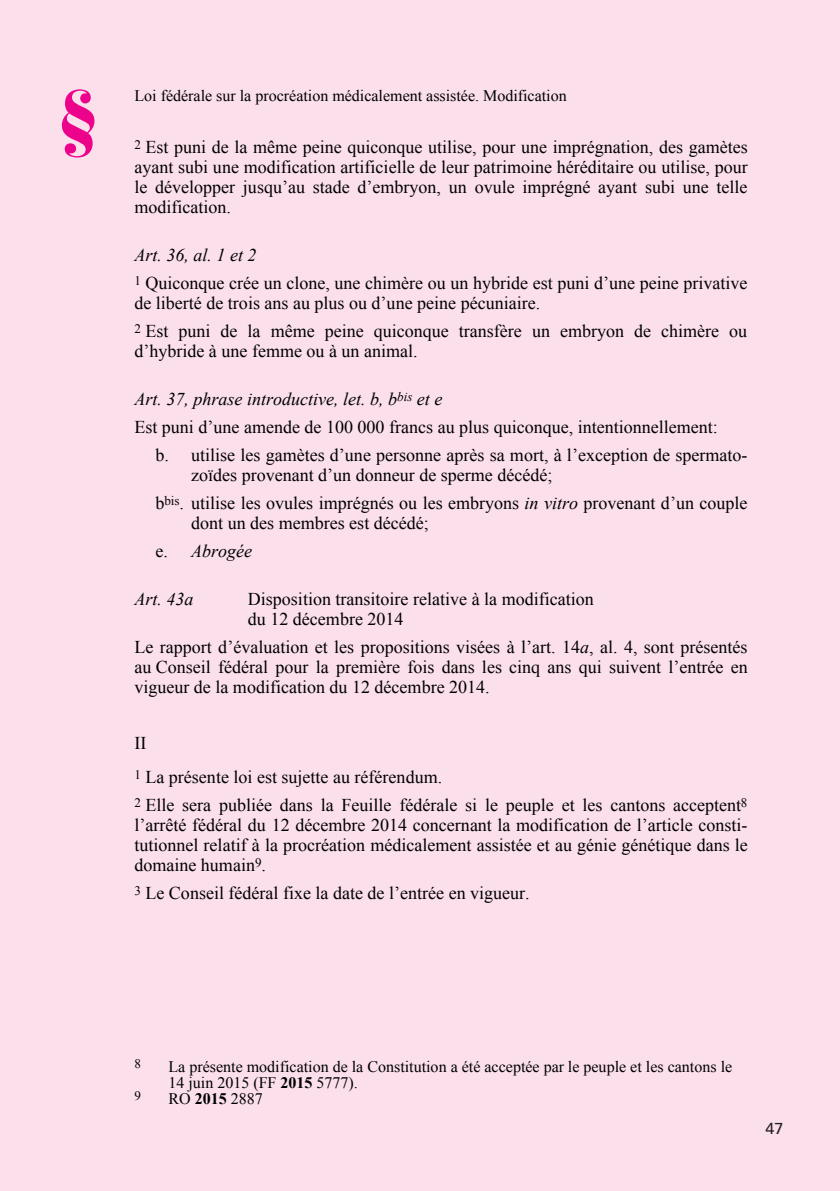
<style>
.page{position:relative;width:840px;height:1191px;background:#fff}
.page>*{position:absolute;margin:0;border:0;box-sizing:border-box;transform-origin:0 0}
.t1{font:900 70px "Bauer Bodoni";color:#ed028c}
.t2{font:18px/20px "Times New Roman";color:#000}
.t3{font:italic 18px "Times New Roman";color:#000}
.t4{font:16px/16px "Times New Roman";color:#000}
.t5{font:16px "Univers";color:#231f20}
.t6{font:13px "Times New Roman";color:#000}
.s1{font-style:italic}
.s2{font-style:normal}
.s3{font-weight:700}
</style>
<div class="page">
<div style="left:0;top:0;width:839px;height:1191px;background:#fbdfeb"></div>
<h1 class="t1" style="left:57px;top:73px;width:44px">§</h1>
<p class="t4" style="left:134px;top:88px;width:433px">Loi fédérale sur la procréation médicalement assistée. Modification</p>
<p class="t2" style="left:134px;top:136px;width:614px;text-align:justify"><sup>2</sup> Est puni de la même peine quiconque utilise, pour une imprégnation, des gamètes ayant subi une modification artificielle de leur patrimoine héréditaire ou utilise, pour le développer jusqu’au stade d’embryon, un ovule imprégné ayant subi une telle modification.</p>
<h3 class="t3" style="left:134px;top:242px;width:124px">Art. 36, al. 1 et 2</h3>
<p class="t2" style="left:134px;top:272px;width:614px"><sup>1</sup> Quiconque crée un clone, une chimère ou un hybride est puni d’une peine privative de liberté de trois ans au plus ou d’une peine pécuniaire.</p>
<p class="t2" style="left:134px;top:320px;width:614px"><sup>2</sup> Est puni de la même peine quiconque transfère un embryon de chimère ou d’hybride à une femme ou à un animal.</p>
<h3 class="t3" style="left:134px;top:386px;width:309px">Art. 37, phrase introductive, let. b, b<sup>bis</sup> et e</h3>
<p class="t2" style="left:134px;top:416px;width:584px">Est puni d’une amende de 100 000 francs au plus quiconque, intentionnellement:</p>
<p class="t2" style="left:191px;top:445px;width:557px;text-indent:-36px">b. utilise les gamètes d’une personne après sa mort, à l’exception de spermato&shy;zoïdes provenant d’un donneur de sperme décédé;</p>
<p class="t2" style="left:191px;top:493px;width:557px;text-indent:-36px">b<sup>bis</sup>. utilise les ovules imprégnés ou les embryons <span class="s1">in vitro</span> provenant d’un couple dont un des membres est décédé;</p>
<p class="t3" style="left:155px;top:538px;width:98px"><span class="s2">e.</span> Abrogée</p>
<h3 class="t3" style="left:134px;top:586px;width:61px">Art. 43a</h3>
<h3 class="t2" style="left:248px;top:589px;width:347px">Disposition transitoire relative à la modification du 12 décembre 2014</h3>
<p class="t2" style="left:134px;top:637px;width:614px;text-align:justify">Le rapport d’évaluation et les propositions visées à l’art. 14<span class="s1">a</span>, al. 4, sont présentés au Conseil fédéral pour la première fois dans les cinq ans qui suivent l’entrée en vigueur de la modification du 12 décembre 2014.</p>
<p class="t2" style="left:134px;top:733px;width:13px">II</p>
<p class="t2" style="left:134px;top:766px;width:309px"><sup>1</sup> La présente loi est sujette au référendum.</p>
<p class="t2" style="left:134px;top:794px;width:614px;text-align:justify"><sup>2</sup> Elle sera publiée dans la Feuille fédérale si le peuple et les cantons acceptent<sup>8 </sup>l’arrêté fédéral du 12 décembre 2014 concernant la modification de l’article consti&shy;tutionnel relatif à la procréation médicalement assistée et au génie génétique dans le domaine humain<sup>9</sup>.</p>
<p class="t2" style="left:134px;top:883px;width:396px"><sup>3</sup> Le Conseil fédéral fixe la date de l’entrée en vigueur.</p>
<p class="t6" style="left:134px;top:1054px;width:8px">8</p>
<p class="t6" style="left:134px;top:1086px;width:8px">9</p>
<p class="t4" style="left:168px;top:1058px;width:565px">La présente modification de la Constitution a été acceptée par le peuple et les cantons le<br>14 juin 2015 (FF <span class="s3">2015</span> 5777).<br>RO <span class="s3">2015</span> 2887</p>
<p class="t5" style="left:765px;top:1119px;width:19px">47</p>
</div>
